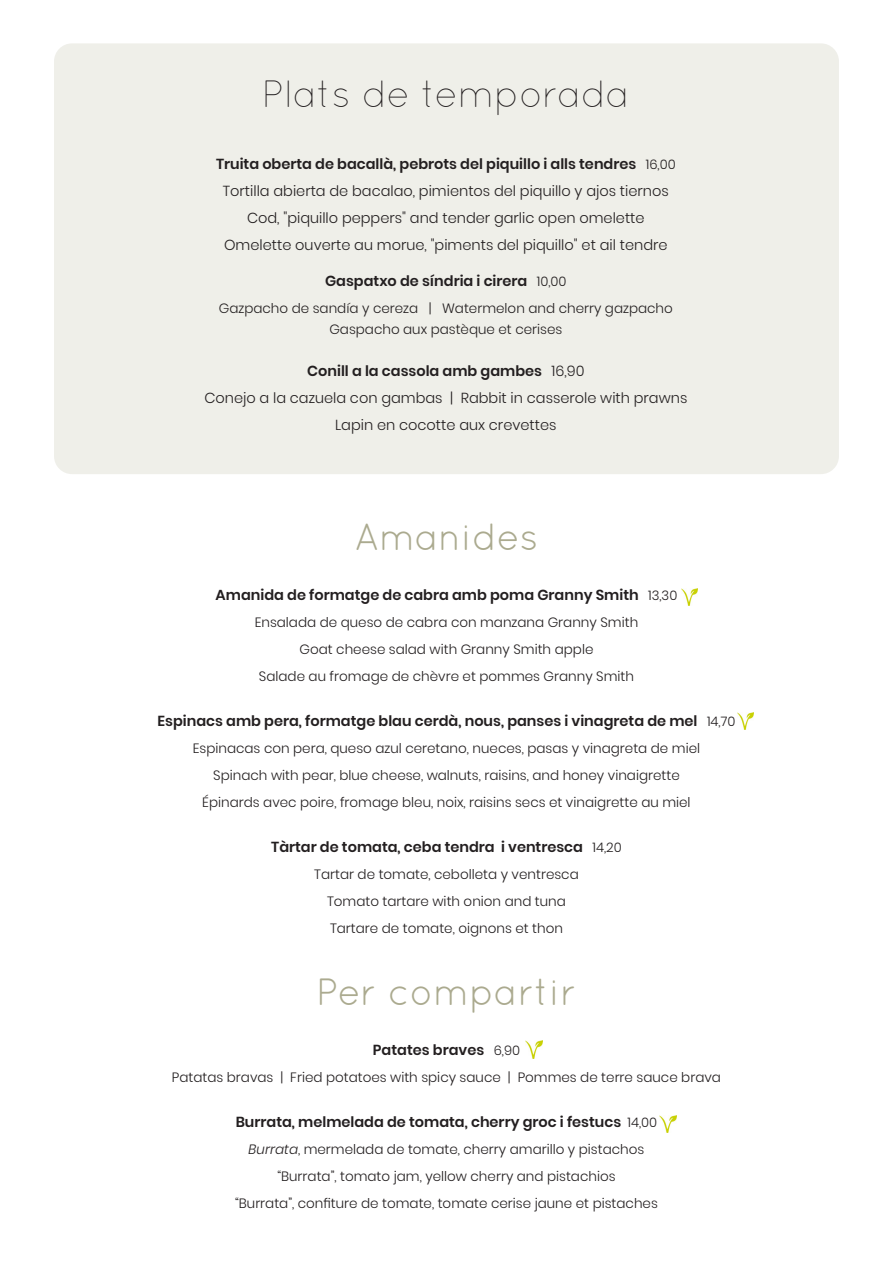
<style>
.page{position:relative;width:893px;height:1263px;background:#fff}
.page>*{position:absolute;margin:0;border:0;box-sizing:border-box;transform-origin:0 0}
.t1{font:37.95px "Quicksand";color:#abaa8f}
.t2{font:300 37.95px "Quicksand";color:#231f20}
.t3{font:600 14.55px "Poppins";color:#231f20}
.t4{font:300 14.55px "Poppins";color:#231f20}
.t5{font:300 13.5px "Poppins";color:#231f20}
.s1{font-weight:300;font-size:13.2px}
.s2{font-weight:300}
.s3{font-style:italic}
</style>
<div class="page">
<div style="left:54px;top:43px;width:785px;height:431px;background:#efefe9;border-radius:18px"></div>
<img style="left:681px;top:588px;width:17px;height:18px">
<img style="left:525px;top:1040px;width:17px;height:18px">
<img style="left:737px;top:712px;width:17px;height:18px">
<img style="left:659px;top:1115px;width:17px;height:18px">
<p class="t2" style="left:262px;top:72px;width:369px">Plats de temporada</p>
<p class="t3" style="left:216px;top:156px;width:461px">Truita oberta de bacallà, pebrots del piquillo i alls tendres <span class="s1">16,00</span></p>
<p class="t4" style="left:223px;top:183px;width:447px">Tortilla abierta de bacalao, pimientos del piquillo y ajos tiernos</p>
<p class="t4" style="left:247px;top:210px;width:399px">Cod, "piquillo peppers" and tender garlic open omelette</p>
<p class="t4" style="left:224px;top:237px;width:445px">Omelette ouverte au morue, "piments del piquillo" et ail tendre</p>
<p class="t3" style="left:325px;top:273px;width:243px">Gaspatxo de síndria i cirera <span class="s1">10,00</span></p>
<p class="t5" style="left:219px;top:301px;width:456px">Gazpacho de sandía y cereza | Watermelon and cherry gazpacho</p>
<p class="t5" style="left:329px;top:322px;width:234px">Gaspacho aux pastèque et cerises</p>
<p class="t3" style="left:307px;top:363px;width:279px">Conill a la cassola amb gambes <span class="s2">16,90</span></p>
<p class="t4" style="left:204px;top:390px;width:484px">Conejo a la cazuela con gambas | Rabbit in casserole with prawns</p>
<p class="t4" style="left:335px;top:417px;width:223px">Lapin en cocotte aux crevettes</p>
<p class="t1" style="left:355px;top:514px;width:185px">Amanides</p>
<p class="t3" style="left:216px;top:586px;width:463px">Amanida de formatge de cabra amb poma Granny Smith <span class="s1">13,30</span></p>
<p class="t5" style="left:255px;top:614px;width:385px">Ensalada de queso de cabra con manzana Granny Smith</p>
<p class="t5" style="left:300px;top:641px;width:295px">Goat cheese salad with Granny Smith apple</p>
<p class="t5" style="left:259px;top:668px;width:377px">Salade au fromage de chèvre et pommes Granny Smith</p>
<p class="t3" style="left:158px;top:712px;width:579px">Espinacs amb pera, formatge blau cerdà, nous, panses i vinagreta de mel <span class="s1">14,70</span></p>
<p class="t5" style="left:193px;top:740px;width:509px">Espinacas con pera, queso azul ceretano, nueces, pasas y vinagreta de miel</p>
<p class="t5" style="left:213px;top:767px;width:468px">Spinach with pear, blue cheese, walnuts, raisins, and honey vinaigrette</p>
<p class="t5" style="left:202px;top:794px;width:490px">Épinards avec poire, fromage bleu, noix, raisins secs et vinaigrette au miel</p>
<p class="t3" style="left:271px;top:838px;width:352px">Tàrtar de tomata, ceba tendra i ventresca <span class="s1">14,20</span></p>
<p class="t5" style="left:314px;top:866px;width:266px">Tartar de tomate, cebolleta y ventresca</p>
<p class="t5" style="left:327px;top:893px;width:240px">Tomato tartare with onion and tuna</p>
<p class="t5" style="left:330px;top:920px;width:234px">Tartare de tomate, oignons et thon</p>
<p class="t1" style="left:316px;top:970px;width:262px">Per compartir</p>
<p class="t3" style="left:373px;top:1042px;width:149px">Patates braves <span class="s1">6,90</span></p>
<p class="t5" style="left:172px;top:1070px;width:551px">Patatas bravas | Fried potatoes with spicy sauce | Pommes de terre sauce brava</p>
<p class="t3" style="left:236px;top:1114px;width:423px">Burrata, melmelada de tomata, cherry groc i festucs <span class="s1">14,00</span></p>
<p class="t5" style="left:249px;top:1142px;width:397px"><span class="s3">Burrata</span>, mermelada de tomate, cherry amarillo y pistachos</p>
<p class="t5" style="left:277px;top:1169px;width:340px">“Burrata”, tomato jam, yellow cherry and pistachios</p>
<p class="t5" style="left:235px;top:1196px;width:424px">“Burrata”, confiture de tomate, tomate cerise jaune et pistaches</p>
</div>
